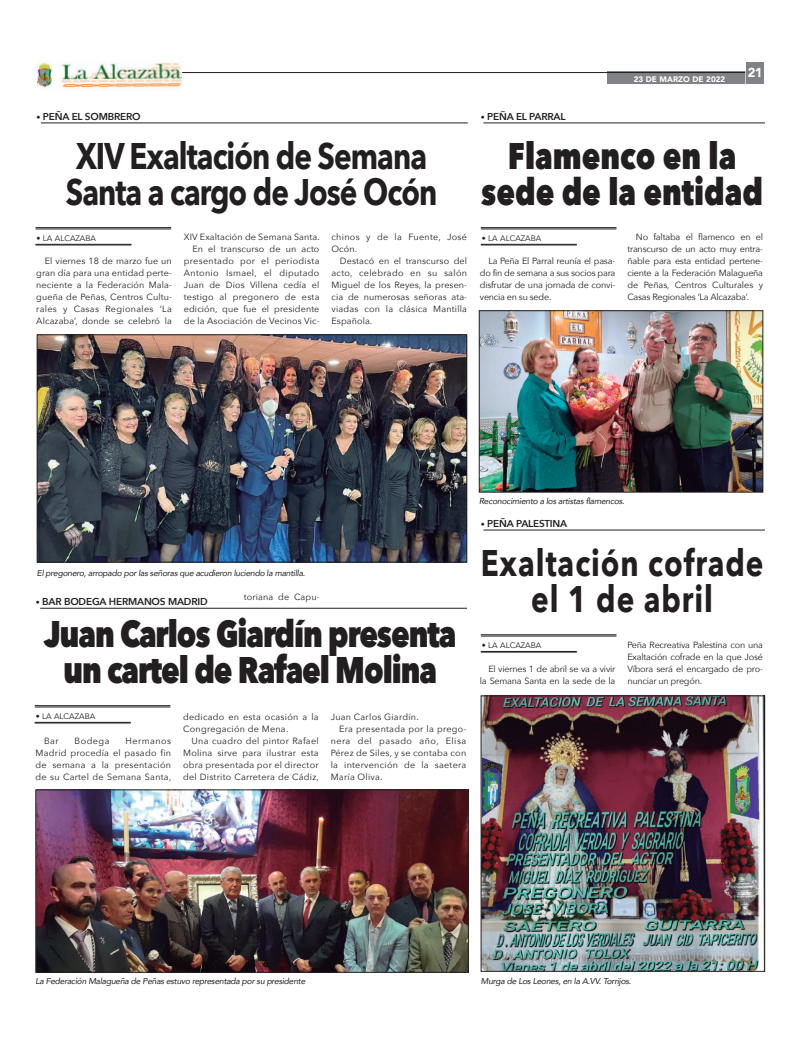
<style>
.page{position:relative;width:800px;height:1049px;background:#fff}
.page>*{position:absolute;margin:0;border:0;box-sizing:border-box;transform-origin:0 0}
.t1{font:800 37px/36px "Avenir Next";letter-spacing:-.035em;color:#231f20;text-align:center;scale:.8 1}
.t2{font:700 37px/36px "Avenir Next";letter-spacing:-.03em;color:#231f20;scale:.8 1}
.t3{font:800 37px/36px "Avenir Next";color:#231f20;text-align:center;scale:.8 1}
.t4{font:700 37px/36px "Avenir Next";letter-spacing:.03em;color:#231f20;text-align:center;scale:.8 1}
.t5{font:900 13px "Avenir";color:#fff}
.t6{font:600 10px "Avenir Next";letter-spacing:-.02em;color:#231f20}
.t7{font:9px/12px "Avenir Next";letter-spacing:.01em;color:#231f20;text-align:justify}
.t8{font:9px/12px "Avenir Next";letter-spacing:.03em;color:#231f20}
.t9{font:9px/12px "Avenir Next";letter-spacing:-.025em;color:#231f20;text-align:right}
.t10{font:9px/12px "Avenir Next";letter-spacing:.035em;color:#231f20}
.t11{font:9px "Avenir Next";letter-spacing:.05em;color:#231f20}
.t12{font:italic 8.5px "Avenir";letter-spacing:-.03em;color:#231f20}
.t13{font:8px "Avenir";color:#231f20}
.t14{font:900 8px "Avenir";color:#fff}
.s1{font-family:"Avenir";font-weight:400;font-size:8px}
</style>
<div class="page">
<div style="left:607px;top:72px;width:143px;height:12px;background:#808285"></div>
<hr style="left:182px;top:72px;width:563px;height:1px;background:#231f20">
<div style="left:745px;top:63px;width:18px;height:21px;background:#808285"></div>
<img style="left:38px;top:62px;width:144px;height:26px">
<hr style="left:35px;top:227px;width:136px;height:1px;background:#231f20">
<hr style="left:35px;top:229px;width:136px;height:1px;background:#231f20">
<hr style="left:35px;top:244px;width:96px;height:1px;background:#231f20">
<hr style="left:35px;top:245px;width:96px;height:1px;background:#231f20">
<hr style="left:41px;top:123px;width:426px;height:1px;background:#231f20">
<img style="left:39px;top:336px;width:426px;height:224px">
<div style="left:37px;top:334px;width:430px;height:228px;border:1px solid #231f20"></div>
<hr style="left:480px;top:227px;width:136px;height:1px;background:#231f20">
<hr style="left:480px;top:229px;width:136px;height:1px;background:#231f20">
<hr style="left:480px;top:244px;width:96px;height:1px;background:#231f20">
<hr style="left:480px;top:245px;width:96px;height:1px;background:#231f20">
<hr style="left:483px;top:123px;width:281px;height:1px;background:#231f20">
<img style="left:481px;top:312px;width:280px;height:178px">
<div style="left:479px;top:310px;width:284px;height:182px;border:1px solid #231f20"></div>
<hr style="left:480px;top:634px;width:136px;height:1px;background:#231f20">
<hr style="left:480px;top:636px;width:136px;height:1px;background:#231f20">
<hr style="left:480px;top:651px;width:96px;height:1px;background:#231f20">
<hr style="left:480px;top:652px;width:96px;height:1px;background:#231f20">
<hr style="left:483px;top:530px;width:281px;height:1px;background:#231f20">
<img style="left:482px;top:697px;width:280px;height:272px">
<div style="left:480px;top:695px;width:284px;height:276px;border:1px solid #231f20"></div>
<hr style="left:35px;top:705px;width:135px;height:1px;background:#231f20">
<hr style="left:35px;top:707px;width:135px;height:1px;background:#231f20">
<hr style="left:35px;top:722px;width:96px;height:1px;background:#231f20">
<hr style="left:35px;top:723px;width:96px;height:1px;background:#231f20">
<hr style="left:40px;top:608px;width:427px;height:1px;background:#231f20">
<img style="left:37px;top:791px;width:429px;height:179px">
<div style="left:35px;top:789px;width:433px;height:183px;border:1px solid #231f20"></div>
<p class="t6" style="left:36px;top:110px;width:106px"><span class="s1">•</span> PEÑA EL SOMBRERO</p>
<h1 class="t2" style="left:66px;top:139px;width:466px">XIV Exaltación de Semana<br>Santa a cargo de José Ocón</h1>
<p class="t13" style="left:36px;top:233px;width:61px">• LA ALCAZABA</p>
<p class="t7" style="left:184px;top:231px;width:137px;text-align:right">XIV Exaltación de Semana Santa.<br>En el transcurso de un acto presentado por el periodista<br>Antonio Ismael, el diputado<br>Juan de Dios Villena cedía el testigo al pregonero de esta edición, que fue el presidente de la Asociación de Vecinos Vic-</p>
<p class="t10" style="left:331px;top:231px;width:137px">chinos y de la Fuente, José<br>Ocón.</p>
<p class="t7" style="left:331px;top:255px;width:137px;text-indent:9px">Destacó en el transcurso del acto, celebrado en su salón Miguel de los Reyes, la presen&shy;cia de numerosas señoras ata&shy;viadas con la clásica Mantilla Española.</p>
<p class="t7" style="left:36px;top:255px;width:137px;text-indent:9px">El viernes 18 de marzo fue un gran día para una entidad perte&shy;neciente a la Federación Mala&shy;gueña de Peñas, Centros Cultu&shy;rales y Casas Regionales ‘La Alcazaba’, donde se celebró la</p>
<p class="t6" style="left:480px;top:110px;width:86px"><span class="s1">•</span> PEÑA EL PARRAL</p>
<p class="t14" style="left:633px;top:74px;width:93px">23 DE MARZO DE 2022</p>
<h2 class="t5" style="left:747px;top:64px;width:16px">21</h2>
<h1 class="t3" style="left:481px;top:139px;width:353px">Flamenco en la sede de la entidad</h1>
<p class="t13" style="left:481px;top:233px;width:61px">• LA ALCAZABA</p>
<p class="t7" style="left:627px;top:231px;width:137px;text-indent:9px">No faltaba el flamenco en el transcurso de un acto muy entra&shy;ñable para esta entidad pertene&shy;ciente a la Federación Malagueña de Peñas, Centros Culturales y Casas Regionales ‘La Alcazaba’.</p>
<p class="t7" style="left:479px;top:255px;width:137px;text-indent:9px">La Peña El Parral reunía el pasa&shy;do fin de semana a sus socios para disfrutar de una jornada de convi&shy;vencia en su sede.</p>
<p class="t12" style="left:37px;top:568px;width:270px">El pregonero, arropado por las señoras que acudieron luciendo la mantilla.</p>
<p class="t6" style="left:36px;top:595px;width:173px"><span class="s1">•</span> BAR BODEGA HERMANOS MADRID</p>
<p class="t7" style="left:244px;top:591px;width:77px">toriana de Capu-</p>
<h1 class="t1" style="left:44px;top:617px;width:517px">Juan Carlos Giardín presenta un cartel de Rafael Molina</h1>
<p class="t13" style="left:36px;top:711px;width:61px">• LA ALCAZABA</p>
<p class="t8" style="left:183px;top:711px;width:137px">dedicado en esta ocasión a la<br>Congregación de Mena.</p>
<p class="t7" style="left:183px;top:735px;width:137px;text-indent:9px">Una cuadro del pintor Rafael Molina sirve para ilustrar esta obra presentada por el director del Distrito Carretera de Cádiz,</p>
<p class="t8" style="left:330px;top:711px;width:89px">Juan Carlos Giardín.</p>
<p class="t8" style="left:339px;top:723px;width:129px">Era presentada por la prego-</p>
<p class="t11" style="left:330px;top:735px;width:137px">nera del pasado año, Elisa</p>
<p class="t8" style="left:330px;top:747px;width:137px">Pérez de Siles, y se contaba con</p>
<p class="t8" style="left:330px;top:759px;width:137px">la intervención de la saetera</p>
<p class="t8" style="left:330px;top:771px;width:53px">María Oliva.</p>
<p class="t7" style="left:44px;top:735px;width:16px">Bar</p>
<p class="t7" style="left:75px;top:735px;width:36px">Bodega</p>
<p class="t7" style="left:35px;top:735px;width:137px;text-indent:90px">Hermanos Madrid procedía el pasado fin de semana a la presentación de su Cartel de Semana Santa,</p>
<p class="t12" style="left:479px;top:496px;width:147px">Reconocimiento a los artistas flamencos.</p>
<p class="t6" style="left:480px;top:517px;width:88px"><span class="s1">•</span> PEÑA PALESTINA</p>
<h1 class="t4" style="left:480px;top:546px;width:355px">Exaltación cofrade el 1 de abril</h1>
<p class="t13" style="left:481px;top:640px;width:61px">• LA ALCAZABA</p>
<p class="t7" style="left:627px;top:639px;width:137px">Peña Recreativa Palestina con una Exaltación cofrade en la que José Víbora será el encargado de pro&shy;nunciar un pregón.</p>
<p class="t9" style="left:479px;top:663px;width:137px">El viernes 1 de abril se va a vivir la Semana Santa en la sede de la</p>
<p class="t12" style="left:35px;top:976px;width:271px">La Federación Malagueña de Peñas estuvo representada por su presidente</p>
<p class="t12" style="left:480px;top:976px;width:152px">Murga de Los Leones, en la A.VV. Torrijos.</p>
</div>
